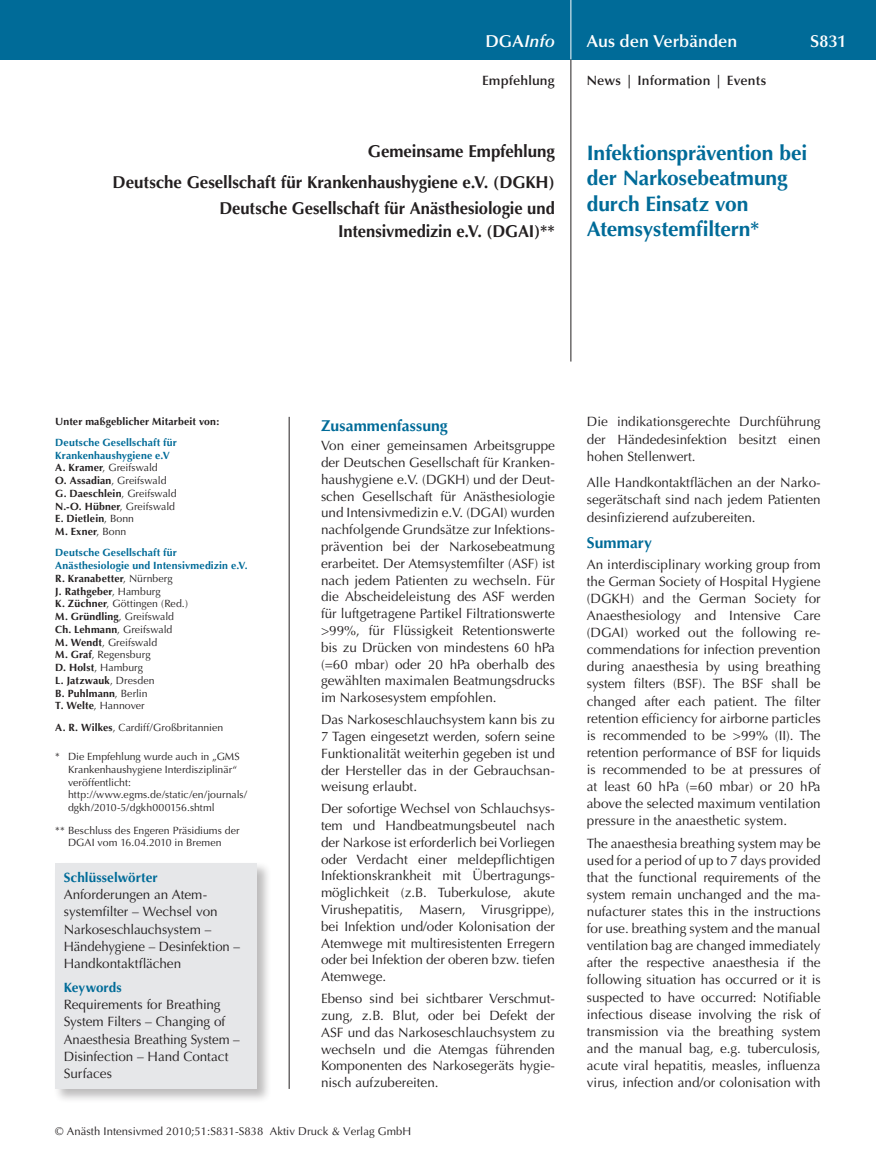
<style>
.page{position:relative;width:876px;height:1174px;background:#fff}
.page>*{position:absolute;margin:0;border:0;box-sizing:border-box;transform-origin:0 0}
.t1{font:700 21px/25.5px "Optima";letter-spacing:-.005em;color:#006b98}
.t2{font:700 17.25px/30.5px "Optima";letter-spacing:-.005em;color:#231f20;text-align:right}
.t3{font:700 17.25px/22.5px "Optima";letter-spacing:-.005em;color:#231f20;text-align:right;scale:.96 1}
.t4{font:600 17.25px "Optima";color:#fff}
.t5{font:italic 600 17.25px "Optima";color:#fff}
.t6{font:700 15.75px "Optima";letter-spacing:.005em;color:#006b98}
.t7{font:13.5px/16.8px "Optima";color:#231f20;text-align:justify}
.t8{font:600 13.5px "Optima";letter-spacing:.01em;color:#231f20}
.t9{font:700 13.5px "Optima";letter-spacing:.005em;color:#006b98}
.t10{font:11.25px "Optima";letter-spacing:.005em;color:#231f20}
.t11{font:10.5px/12.8px "Optima";color:#231f20}
.t12{font:700 10.5px/12.8px "Optima";letter-spacing:.015em;color:#231f20}
.s1{font-style:normal}
.s2{color:#006b98}
.s3{font-weight:400}
.s4{font-weight:700;color:#006b98}
.s5{font-weight:700}
</style>
<div class="page">
<div style="left:0;top:0;width:876px;height:60px;background:#006b98"></div>
<hr style="left:571px;top:0;width:1px;height:60px;background:#fff">
<hr style="left:571px;top:60px;width:1px;height:301px;background:#231f20">
<hr style="left:289px;top:417px;width:1px;height:672px;background:#231f20">
<div style="left:53px;top:861px;width:219px;height:242px;background:#231f20;opacity:.3"></div>
<div style="left:55px;top:863px;width:202px;height:226px;background:#e6e7e9"></div>
<p class="t5" style="left:485px;top:31px;width:71px"><span class="s1">DGA</span>Info</p>
<p class="t4" style="left:587px;top:31px;width:152px">Aus den Verbänden</p>
<p class="t4" style="left:810px;top:31px;width:38px">S831</p>
<p class="t8" style="left:482px;top:73px;width:74px">Empfehlung</p>
<p class="t8" style="left:587px;top:73px;width:181px">News | Information | Events</p>
<p class="t2" style="left:113px;top:136px;width:444px">Gemeinsame Empfehlung<br>Deutsche Gesellschaft für Krankenhaushygiene e.V. (DGKH)</p>
<p class="t3" style="left:219px;top:197px;width:351px">Deutsche Gesellschaft für Anästhesiologie und<br>Intensivmedizin e.V. (DGAI)**</p>
<h1 class="t1" style="left:587px;top:140px;width:222px">Infektionsprävention bei der Narkosebeatmung durch Einsatz von<br>Atemsystemfiltern*</h1>
<p class="t12" style="left:55px;top:415px;width:166px">Unter maßgeblicher Mitarbeit von:</p>
<p class="t12" style="left:55px;top:436px;width:123px"><span class="s2">Deutsche Gesellschaft für<br>Krankenhaushygiene e.V<br></span>A. Kramer<span class="s3">, Greifswald<br></span>O. Assadian<span class="s3">, Greifswald<br></span>G. Daeschlein<span class="s3">, Greifswald<br></span>N.-O. Hübner<span class="s3">, Greifswald<br></span>E. Dietlein<span class="s3">, Bonn<br></span>M. Exner<span class="s3">, Bonn</span></p>
<p class="t11" style="left:55px;top:546px;width:194px"><span class="s4">Deutsche Gesellschaft für<br>Anästhesiologie und Intensivmedizin e.V.<br></span><span class="s5">R. Kranabetter</span>, Nürnberg<br><span class="s5">J. Rathgeber</span>, Hamburg<br><span class="s5">K. Züchner</span>, Göttingen (Red.)<br><span class="s5">M. Gründling</span>, Greifswald<br><span class="s5">Ch. Lehmann</span>, Greifswald<br><span class="s5">M. Wendt</span>, Greifswald<br><span class="s5">M. Graf</span>, Regensburg<br><span class="s5">D. Holst</span>, Hamburg<br><span class="s5">L. Jatzwauk</span>, Dresden<br><span class="s5">B. Puhlmann</span>, Berlin<br><span class="s5">T. Welte</span>, Hannover</p>
<p class="t11" style="left:55px;top:721px;width:170px"><span class="s5">A. R. Wilkes</span>, Cardiff/Großbritannien</p>
<p class="t11" style="left:68px;top:750px;width:181px;text-indent:-13px">* Die Empfehlung wurde auch in „GMS Krankenhaushygiene Interdisziplinär“ veröffentlicht: http://www.egms.de/static/en/journals/ dgkh/2010-5/dgkh000156.shtml</p>
<p class="t11" style="left:55px;top:824px;width:186px;text-align:center">** Beschluss des Engeren Präsidiums der<br>DGAI vom 16.04.2010 in Bremen</p>
<p class="t9" style="left:64px;top:869px;width:95px">Schlüsselwörter</p>
<p class="t7" style="left:64px;top:886px;width:178px;line-height:17.2px;text-align:left">Anforderungen an Atem&shy;systemfilter – Wechsel von<br>Narkoseschlauchsystem –<br>Händehygiene – Desinfektion –<br>Handkontaktflächen</p>
<p class="t9" style="left:64px;top:979px;width:60px">Keywords</p>
<p class="t7" style="left:64px;top:996px;width:178px;line-height:17.2px;text-align:left">Requirements for Breathing<br>System Filters – Changing of<br>Anaesthesia Breathing System –<br>Disinfection – Hand Contact<br>Surfaces</p>
<p class="t6" style="left:321px;top:416px;width:128px">Zusammenfassung</p>
<p class="t7" style="left:321px;top:437px;width:235px">Von einer gemeinsamen Arbeitsgruppe der Deutschen Gesellschaft für Kranken&shy;haushygiene e.V. (DGKH) und der Deut&shy;schen Gesellschaft für Anästhesiologie und Intensivmedizin e.V. (DGAI) wurden nachfolgende Grundsätze zur Infektions&shy;prävention bei der Narkosebeatmung erarbeitet. Der Atemsystemfilter (ASF) ist nach jedem Patienten zu wechseln. Für die Abscheideleistung des ASF werden für luftgetragene Partikel Filtrationswerte &gt;99%, für Flüssigkeit Retentionswerte bis zu Drücken von mindestens 60 hPa (=60 mbar) oder 20 hPa oberhalb des gewählten maximalen Beatmungsdrucks im Narkosesystem empfohlen.</p>
<p class="t7" style="left:321px;top:711px;width:235px">Das Narkoseschlauchsystem kann bis zu 7 Tagen eingesetzt werden, sofern seine Funktionalität weiterhin gegeben ist und der Hersteller das in der Gebrauchsan&shy;weisung erlaubt.</p>
<p class="t7" style="left:321px;top:800px;width:235px">Der sofortige Wechsel von Schlauchsys&shy;tem und Handbeatmungsbeutel nach der Narkose ist erforderlich bei Vorliegen oder Verdacht einer meldepflichtigen Infektionskrankheit mit Übertragungs&shy;möglichkeit (z.B. Tuberkulose, akute Virushepatitis, Masern, Virusgrippe), bei Infektion und/oder Kolonisation der Atemwege mit multiresistenten Erregern oder bei Infektion der oberen bzw. tiefen Atemwege.</p>
<p class="t7" style="left:321px;top:990px;width:235px">Ebenso sind bei sichtbarer Verschmut&shy;zung, z.B. Blut, oder bei Defekt der ASF und das Narkoseschlauchsystem zu wechseln und die Atemgas führenden Komponenten des Narkosegeräts hygie&shy;nisch aufzubereiten.</p>
<p class="t10" style="left:55px;top:1125px;width:357px">© Anästh Intensivmed 2010;51:S831-S838 Aktiv Druck &amp; Verlag GmbH</p>
<p class="t7" style="left:587px;top:413px;width:235px;line-height:17.2px">Die indikationsgerechte Durchführung der Händedesinfektion besitzt einen hohen Stellenwert.</p>
<p class="t7" style="left:587px;top:474px;width:235px;line-height:17.4px">Alle Handkontaktflächen an der Narko&shy;segerätschaft sind nach jedem Patienten desinfizierend aufzubereiten.</p>
<p class="t6" style="left:587px;top:533px;width:67px">Summary</p>
<p class="t7" style="left:587px;top:556px;width:235px">An interdisciplinary working group from the German Society of Hospital Hygiene (DGKH) and the German Society for Anaesthesiology and Intensive Care (DGAI) worked out the following re&shy;commendations for infection prevention during anaesthesia by using breathing system filters (BSF). The BSF shall be changed after each patient. The filter retention efficiency for airborne particles is recommended to be &gt;99% (II). The retention performance of BSF for liquids is recommended to be at pressures of at least 60 hPa (=60 mbar) or 20 hPa above the selected maximum ventilation pressure in the anaesthetic system.</p>
<p class="t7" style="left:587px;top:834px;width:235px">The anaesthesia breathing system may be used for a period of up to 7 days provided that the functional requirements of the system remain unchanged and the ma&shy;nufacturer states this in the instructions for use. breathing system and the manual ventilation bag are changed immediately after the respective anaesthesia if the following situation has occurred or it is suspected to have occurred: Notifiable infectious disease involving the risk of transmission via the breathing system and the manual bag, e.g. tuberculosis, acute viral hepatitis, measles, influenza virus, infection and/or colonisation with</p>
</div>
